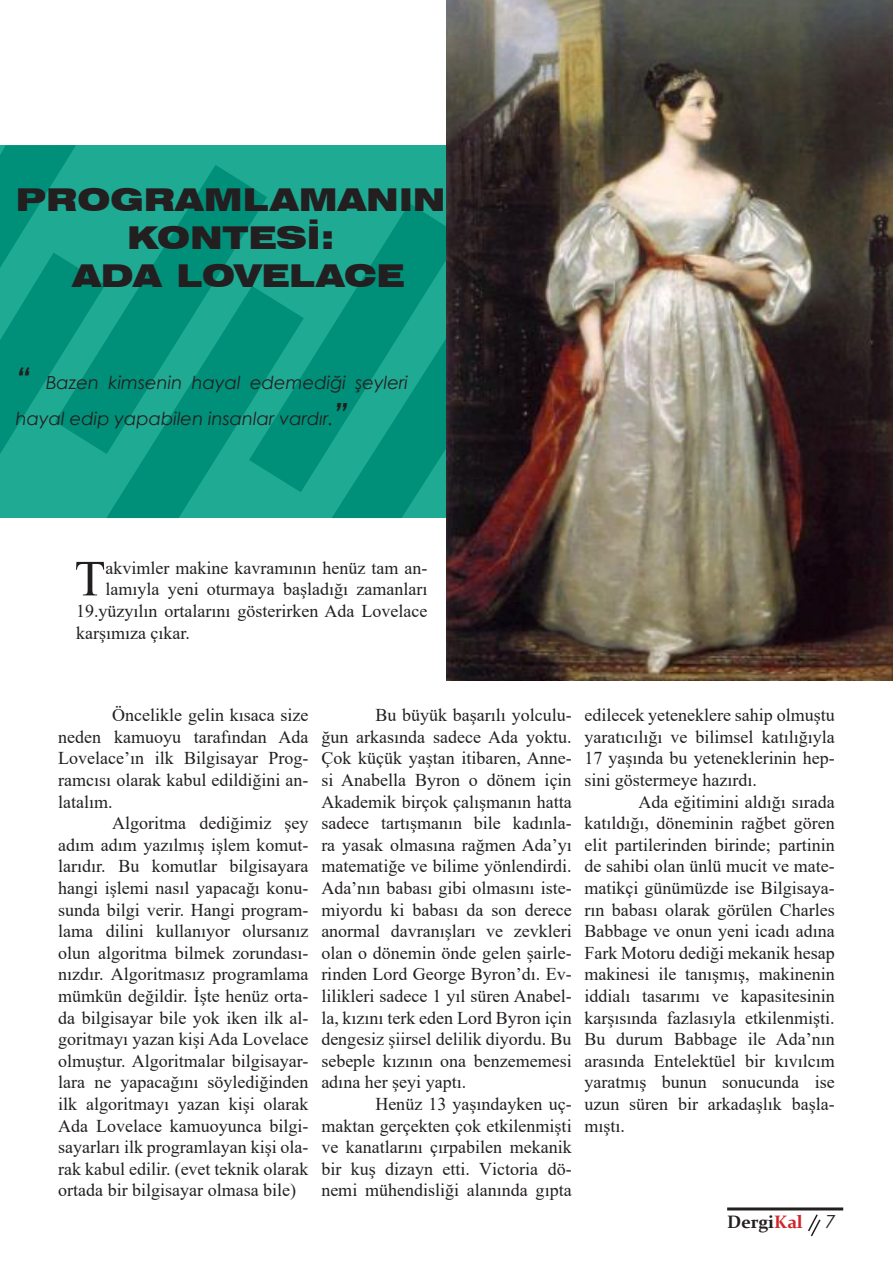
<style>
.page{position:relative;width:893px;height:1263px;background:#fff}
.page>*{position:absolute;margin:0;border:0;box-sizing:border-box;transform-origin:0 0}
.Paragraf_Times_new{font:50.55px "Times New Roman";color:#231f20}
.Başlık_Swiss{font:900 expanded 31.5px/37.8px "Swiss 721 BT";color:#231f20;text-align:center}
.Paragraf_Times_new-2{font:18px/21.6px "Times New Roman";color:#231f20;text-align:justify}
.Paragraf_Times_new-3{font:italic 18px/36px "Century Gothic";color:#231f20}
.t1{font:700 18px "Constantia";color:#231f20}
.s1{font-weight:700;font-size:30px}
.s2{color:#d1232a}
</style>
<div class="page">
<hr style="left:727px;top:1207px;width:116px;height:3px;background:#231f20">
<svg style="left:808px;top:1214px;width:13px;height:23px"></svg>
<div style="left:0;top:145px;width:836px;height:373px;background:#1faa93"></div>
<svg style="left:105px;top:165px;width:162px;height:288px"></svg>
<svg style="left:106px;top:286px;width:143px;height:232px;fill:#008f78"></svg>
<svg style="left:249px;top:203px;width:197px;height:289px"></svg>
<svg style="left:0;top:145px;width:105px;height:308px"></svg>
<svg style="left:332px;top:332px;width:114px;height:186px"></svg>
<img style="left:446px;top:0;width:447px;height:680px">
<p class="Başlık_Swiss" style="left:16px;top:181px;width:431px">PROGRAMLAMANIN<br>KONTESİ:</p>
<p class="Başlık_Swiss" style="left:72px;top:256px;width:333px">ADA LOVELACE</p>
<p class="Paragraf_Times_new-3" style="left:16px;top:364px;width:394px"><span class="s1">“</span> Bazen kimsenin hayal edemediği şeyleri hayal edip yapabilen insanlar vardır.<span class="s1">”</span></p>
<p class="Paragraf_Times_new" style="left:75px;top:543px;width:32px">T</p>
<p class="Paragraf_Times_new-2" style="left:105px;top:556px;width:323px">akvimler makine kavramının henüz tam an-</p>
<p class="Paragraf_Times_new-2" style="left:105px;top:578px;width:323px">lamıyla yeni oturmaya başladığı zamanları</p>
<p class="Paragraf_Times_new-2" style="left:76px;top:600px;width:353px">19.yüzyılın ortalarını gösterirken Ada Lovelace</p>
<p class="Paragraf_Times_new-2" style="left:76px;top:621px;width:115px">karşımıza çıkar.</p>
<p class="Paragraf_Times_new-2" style="left:58px;top:704px;width:252px;text-indent:54px">Öncelikle gelin kısaca size neden kamuoyu tarafından Ada Lovelace’ın ilk Bilgisayar Prog&shy;ramcısı olarak kabul edildiğini an&shy;latalım.</p>
<p class="Paragraf_Times_new-2" style="left:58px;top:812px;width:252px;text-indent:54px">Algoritma dediğimiz şey adım adım yazılmış işlem komut&shy;larıdır. Bu komutlar bilgisayara hangi işlemi nasıl yapacağı konu&shy;sunda bilgi verir. Hangi program&shy;lama dilini kullanıyor olursanız olun algoritma bilmek zorundası&shy;nızdır. Algoritmasız programlama mümkün değildir. İşte henüz orta&shy;da bilgisayar bile yok iken ilk al&shy;goritmayı yazan kişi Ada Lovelace olmuştur. Algoritmalar bilgisayar&shy;lara ne yapacağını söylediğinden ilk algoritmayı yazan kişi olarak Ada Lovelace kamuoyunca bilgi&shy;sayarları ilk programlayan kişi ola&shy;rak kabul edilir. (evet teknik olarak ortada bir bilgisayar olmasa bile)</p>
<p class="Paragraf_Times_new-2" style="left:321px;top:704px;width:252px;text-indent:54px">Bu büyük başarılı yolculu&shy;ğun arkasında sadece Ada yoktu.<br>Çok küçük yaştan itibaren, Anne&shy;si Anabella Byron o dönem için Akademik birçok çalışmanın hatta sadece tartışmanın bile kadınla&shy;ra yasak olmasına rağmen Ada’yı matematiğe ve bilime yönlendirdi.<br>Ada’nın babası gibi olmasını iste&shy;miyordu ki babası da son derece anormal davranışları ve zevkleri olan o dönemin önde gelen şairle&shy;rinden Lord George Byron’dı. Ev&shy;lilikleri sadece 1 yıl süren Anabel&shy;la, kızını terk eden Lord Byron için dengesiz şiirsel delilik diyordu. Bu sebeple kızının ona benzememesi adına her şeyi yaptı.</p>
<p class="Paragraf_Times_new-2" style="left:321px;top:1093px;width:252px;text-indent:54px">Henüz 13 yaşındayken uç&shy;maktan gerçekten çok etkilenmişti ve kanatlarını çırpabilen mekanik bir kuş dizayn etti. Victoria dö&shy;nemi mühendisliği alanında gıpta</p>
<p class="Paragraf_Times_new-2" style="left:584px;top:704px;width:252px">edilecek yeteneklere sahip olmuştu yaratıcılığı ve bilimsel katılığıyla 17 yaşında bu yeteneklerinin hep&shy;sini göstermeye hazırdı.</p>
<p class="Paragraf_Times_new-2" style="left:584px;top:790px;width:252px;text-indent:54px">Ada eğitimini aldığı sırada katıldığı, döneminin rağbet gören elit partilerinden birinde; partinin de sahibi olan ünlü mucit ve mate&shy;matikçi günümüzde ise Bilgisaya&shy;rın babası olarak görülen Charles Babbage ve onun yeni icadı adına Fark Motoru dediği mekanik hesap makinesi ile tanışmış, makinenin iddialı tasarımı ve kapasitesinin karşısında fazlasıyla etkilenmişti.<br>Bu durum Babbage ile Ada’nın arasında Entelektüel bir kıvılcım yaratmış bunun sonucunda ise uzun süren bir arkadaşlık başla&shy;mıştı.</p>
<p class="t1" style="left:727px;top:1209px;width:77px">Dergi<span class="s2">Kal</span></p>
<p class="Paragraf_Times_new-3" style="left:826px;top:1203px;width:11px">7</p>
</div>
